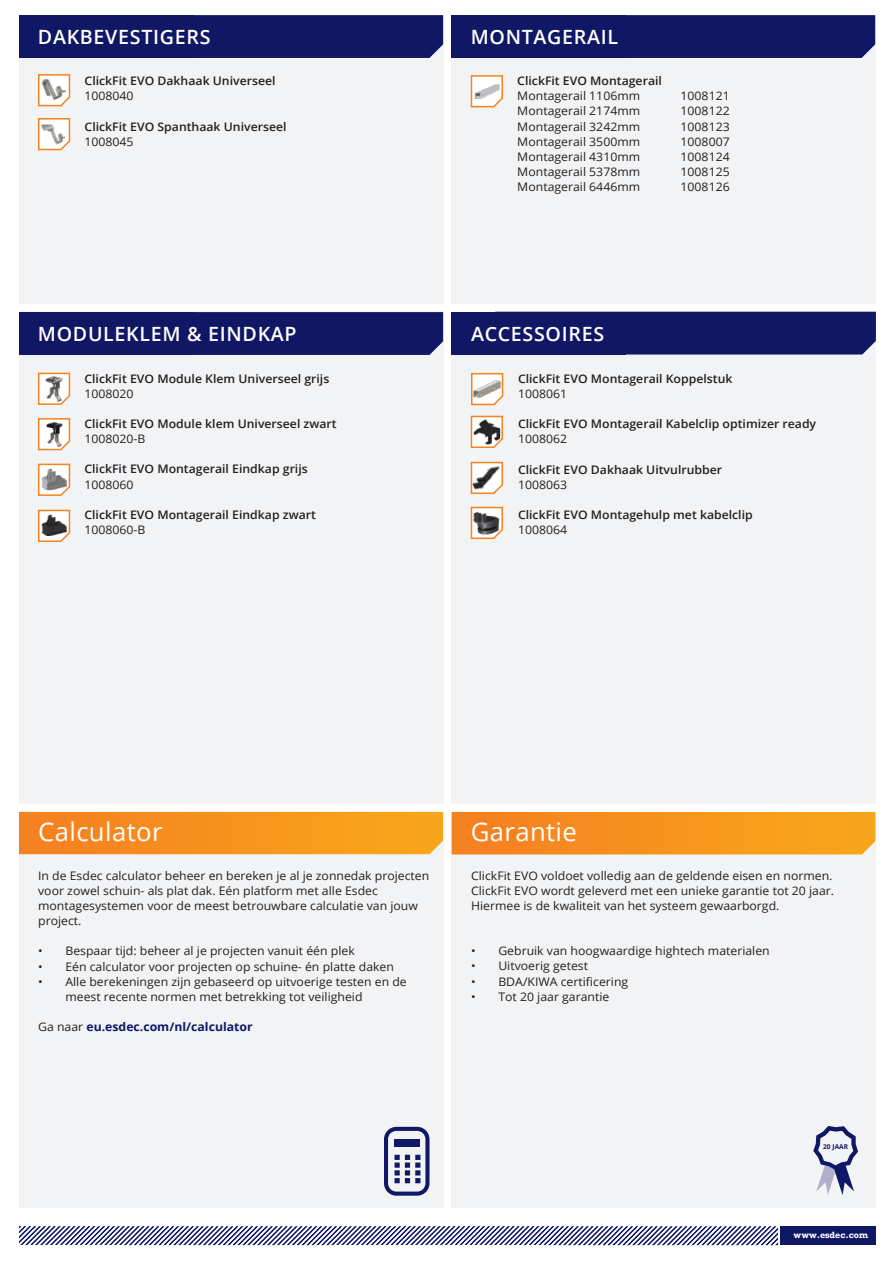
<style>
.page{position:relative;width:893px;height:1263px;background:#fff}
.page>*{position:absolute;margin:0;border:0;box-sizing:border-box;transform-origin:0 0}
.t1{font:25.65px "Open Sans";letter-spacing:.015em;color:#fff}
.t2{font:600 19.65px "Open Sans";letter-spacing:.035em;color:#fff}
.t3{font:11.85px/15.1px "Open Sans";color:#231f20;scale:1.04 1}
.t4{font:600 11.85px "Open Sans";color:#231f20;scale:1.04 1}
.t5{font:700 11.85px "Open Sans";color:#101865;scale:1.04 1}
.t6{font:700 8.4px "Rockwell";color:#fff}
.t7{font:700 6.6px "Open Sans";color:#101865}
.s1{font-weight:400;color:#231f20}
</style>
<div class="page">
<div style="left:19px;top:815px;width:424px;height:393px;background:#f2f3f4"></div>
<svg style="left:19px;top:812px;width:424px;height:42px;background:#f6931e"></svg>
<div style="left:19px;top:311px;width:424px;height:492px;background:#f2f3f4"></div>
<div style="left:19px;top:312px;width:174px;height:43px;background:#101865"></div>
<div style="left:193px;top:312px;width:250px;height:43px;background:#101865"></div>
<svg style="left:37px;top:372px;width:34px;height:33px"></svg>
<svg style="left:37px;top:418px;width:34px;height:33px"></svg>
<div style="left:19px;top:15px;width:424px;height:289px;background:#f2f3f4"></div>
<div style="left:19px;top:15px;width:174px;height:43px;background:#101865"></div>
<div style="left:193px;top:15px;width:250px;height:43px;background:#101865"></div>
<svg style="left:37px;top:74px;width:34px;height:33px"></svg>
<div style="left:452px;top:18px;width:424px;height:286px;background:#f2f3f4"></div>
<div style="left:452px;top:15px;width:174px;height:43px;background:#101865"></div>
<div style="left:626px;top:15px;width:249px;height:43px;background:#101865"></div>
<svg style="left:470px;top:75px;width:33px;height:33px"></svg>
<svg style="left:37px;top:463px;width:34px;height:33px"></svg>
<div style="left:780px;top:1226px;width:96px;height:19px;background:#101865"></div>
<svg style="left:19px;top:1127px;width:759px;height:119px"></svg>
<svg style="left:37px;top:509px;width:34px;height:33px"></svg>
<div style="left:452px;top:312px;width:424px;height:491px;background:#f2f3f4"></div>
<div style="left:452px;top:312px;width:174px;height:42px;background:#101865"></div>
<div style="left:626px;top:312px;width:250px;height:42px;background:#101865"></div>
<svg style="left:470px;top:461px;width:33px;height:34px"></svg>
<svg style="left:470px;top:415px;width:33px;height:33px"></svg>
<svg style="left:470px;top:506px;width:33px;height:34px"></svg>
<svg style="left:471px;top:373px;width:33px;height:33px"></svg>
<div style="left:452px;top:815px;width:424px;height:393px;background:#f2f3f4"></div>
<svg style="left:813px;top:1126px;width:45px;height:69px"></svg>
<svg style="left:451px;top:812px;width:425px;height:43px;background:#f69521"></svg>
<svg style="left:37px;top:118px;width:34px;height:33px"></svg>
<h2 class="t2" style="left:38px;top:29px;width:174px">DAKBEVESTIGERS</h2>
<p class="t4" style="left:85px;top:76px;width:185px">ClickFit EVO Dakhaak Universeel</p>
<p class="t3" style="left:85px;top:90px;width:49px">1008040</p>
<p class="t4" style="left:85px;top:122px;width:196px">ClickFit EVO Spanthaak Universeel</p>
<p class="t3" style="left:85px;top:135px;width:49px">1008045</p>
<h2 class="t2" style="left:38px;top:326px;width:260px">MODULEKLEM &amp; EINDKAP</h2>
<p class="t4" style="left:84px;top:374px;width:237px">ClickFit EVO Module Klem Universeel grijs</p>
<p class="t3" style="left:84px;top:387px;width:49px">1008020</p>
<p class="t4" style="left:84px;top:419px;width:244px">ClickFit EVO Module klem Universeel zwart</p>
<p class="t3" style="left:84px;top:432px;width:60px">1008020-B</p>
<p class="t4" style="left:84px;top:464px;width:216px">ClickFit EVO Montagerail Eindkap grijs</p>
<p class="t3" style="left:84px;top:478px;width:49px">1008060</p>
<p class="t4" style="left:84px;top:510px;width:224px">ClickFit EVO Montagerail Eindkap zwart</p>
<p class="t3" style="left:84px;top:523px;width:60px">1008060-B</p>
<h2 class="t2" style="left:471px;top:29px;width:149px">MONTAGERAIL</h2>
<p class="t4" style="left:517px;top:76px;width:141px">ClickFit EVO Montagerail</p>
<p class="t3" style="left:517px;top:90px;width:120px">Montagerail 1106mm</p>
<p class="t3" style="left:681px;top:90px;width:49px">1008121</p>
<p class="t3" style="left:517px;top:105px;width:120px">Montagerail 2174mm</p>
<p class="t3" style="left:681px;top:105px;width:49px">1008122</p>
<p class="t3" style="left:517px;top:120px;width:120px">Montagerail 3242mm</p>
<p class="t3" style="left:681px;top:120px;width:49px">1008123</p>
<p class="t3" style="left:517px;top:135px;width:120px">Montagerail 3500mm</p>
<p class="t3" style="left:681px;top:135px;width:49px">1008007</p>
<p class="t3" style="left:517px;top:150px;width:120px">Montagerail 4310mm</p>
<p class="t3" style="left:681px;top:150px;width:49px">1008124</p>
<p class="t3" style="left:517px;top:165px;width:120px">Montagerail 5378mm</p>
<p class="t3" style="left:681px;top:165px;width:49px">1008125</p>
<p class="t3" style="left:517px;top:180px;width:120px">Montagerail 6446mm</p>
<p class="t3" style="left:681px;top:180px;width:49px">1008126</p>
<h2 class="t2" style="left:471px;top:326px;width:135px">ACCESSOIRES</h2>
<p class="t4" style="left:518px;top:374px;width:208px">ClickFit EVO Montagerail Koppelstuk</p>
<p class="t3" style="left:518px;top:387px;width:49px">1008061</p>
<p class="t4" style="left:518px;top:419px;width:288px">ClickFit EVO Montagerail Kabelclip optimizer ready</p>
<p class="t3" style="left:518px;top:433px;width:49px">1008062</p>
<p class="t4" style="left:518px;top:465px;width:198px">ClickFit EVO Dakhaak Uitvulrubber</p>
<p class="t3" style="left:518px;top:478px;width:49px">1008063</p>
<p class="t4" style="left:518px;top:510px;width:227px">ClickFit EVO Montagehulp met kabelclip</p>
<p class="t3" style="left:518px;top:523px;width:49px">1008064</p>
<h1 class="t1" style="left:38px;top:821px;width:126px">Calculator</h1>
<p class="t3" style="left:38px;top:869px;width:378px">In de Esdec calculator beheer en bereken je al je zonnedak projecten voor zowel schuin- als plat dak. Eén platform met alle Esdec montagesystemen voor de meest betrouwbare calculatie van jouw project.</p>
<p class="t3" style="left:38px;top:945px;width:306px">• Bespaar tijd: beheer al je projecten vanuit één plek</p>
<p class="t3" style="left:38px;top:960px;width:344px">• Eén calculator voor projecten op schuine- én platte daken</p>
<p class="t3" style="left:65px;top:975px;width:330px;text-indent:-27px">• Alle berekeningen zijn gebaseerd op uitvoerige testen en de meest recente normen met betrekking tot veiligheid</p>
<p class="t5" style="left:38px;top:1022px;width:208px"><span class="s1">Ga naar</span> eu.esdec.com/nl/calculator</p>
<h1 class="t1" style="left:471px;top:821px;width:108px">Garantie</h1>
<p class="t3" style="left:471px;top:869px;width:351px">ClickFit EVO voldoet volledig aan de geldende eisen en normen.<br>ClickFit EVO wordt geleverd met een unieke garantie tot 20 jaar.<br>Hiermee is de kwaliteit van het systeem gewaarborgd.</p>
<p class="t3" style="left:471px;top:945px;width:289px">• Gebruik van hoogwaardige hightech materialen</p>
<p class="t3" style="left:471px;top:960px;width:114px">• Uitvoerig getest</p>
<p class="t3" style="left:471px;top:975px;width:153px">• BDA/KIWA certificering</p>
<p class="t3" style="left:471px;top:990px;width:134px">• Tot 20 jaar garantie</p>
<p class="t7" style="left:823px;top:1144px;width:26px">20 JAAR</p>
<p class="t6" style="left:794px;top:1230px;width:76px">www.esdec.com</p>
</div>
